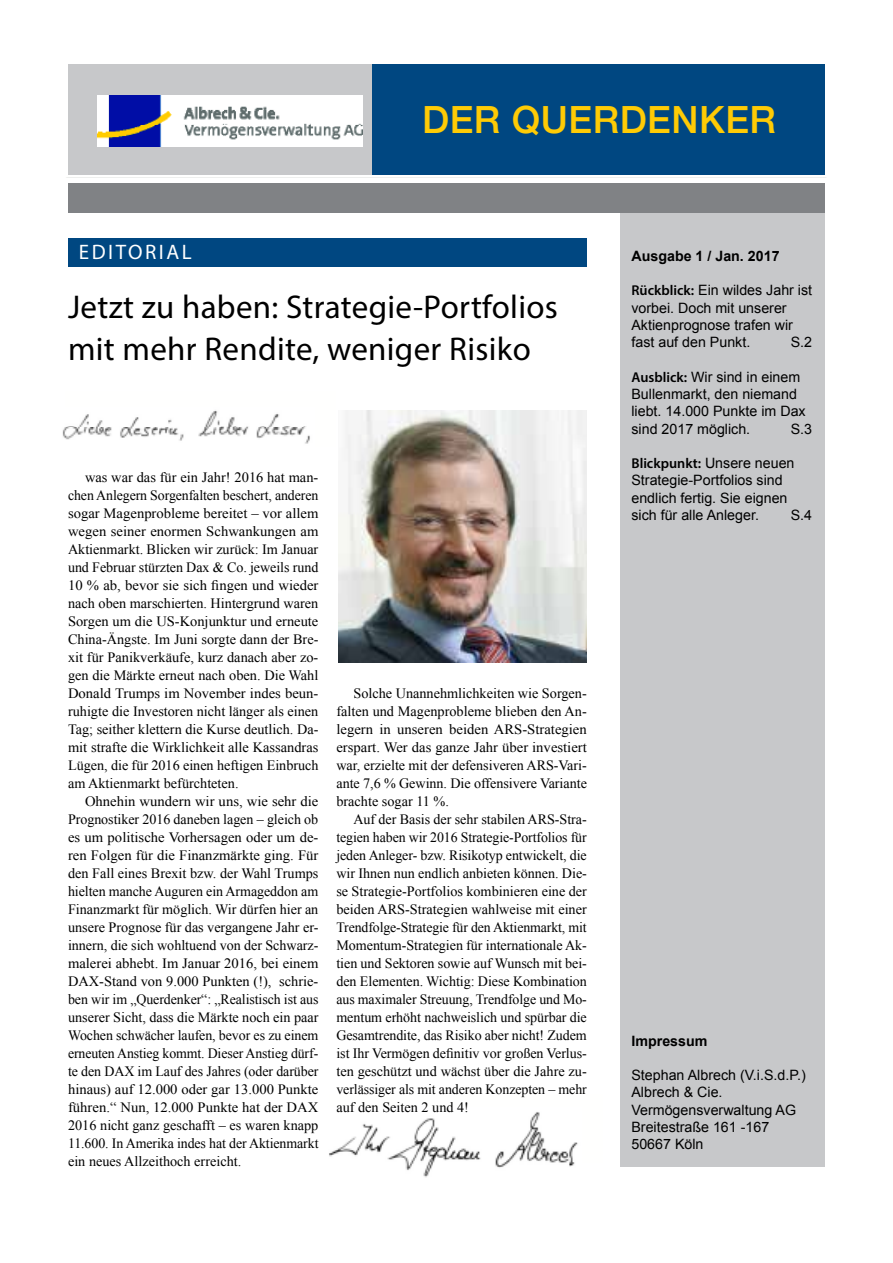
<style>
.page{position:relative;width:893px;height:1263px;background:#fff}
.page>*{position:absolute;margin:0;border:0;box-sizing:border-box;transform-origin:0 0}
.t1{font:500 37.5px "Helvetica Neue";letter-spacing:.015em;color:#ffcb05}
.t2{font:33px/42px "Myriad Pro";letter-spacing:.01em;color:#000}
.t3{font:21px "Myriad Pro";letter-spacing:.12em;color:#fff}
.t4{font:14.25px/18px "Times New Roman";color:#000;text-align:justify}
.t5{font:14.25px/17.2px "Arial";color:#000}
.t6{font:700 14.25px "Arial";color:#000}
.t7{font:600 14.25px "Myriad Pro";color:#000}
.s1{font-family:"Myriad Pro";font-weight:600}
.s2{font-family:"Arial";font-weight:400}
</style>
<div class="page">
<div style="left:68px;top:64px;width:757px;height:110px;background:#c7c8ca"></div>
<div style="left:372px;top:64px;width:453px;height:110px;background:#004781"></div>
<img style="left:98px;top:96px;width:83px;height:51px">
<img style="left:181px;top:96px;width:181px;height:51px">
<svg style="left:329px;top:1112px;width:249px;height:66px"></svg>
<div style="left:621px;top:212px;width:204px;height:954px;background:#c7c8ca"></div>
<div style="left:68px;top:183px;width:757px;height:29px;background:#808285"></div>
<div style="left:68px;top:238px;width:519px;height:28px;background:#004781"></div>
<img style="left:338px;top:410px;width:249px;height:252px">
<h1 class="t1" style="left:422px;top:90px;width:355px">DER QUERDENKER</h1>
<h3 class="t3" style="left:79px;top:239px;width:114px">EDITORIAL</h3>
<h2 class="t2" style="left:68px;top:285px;width:491px">Jetzt zu haben: Strategie-Portfolios mit mehr Rendite, weniger Risiko</h2>
<p class="t4" style="left:68px;top:468px;width:252px;text-indent:17px">was war das für ein Jahr! 2016 hat man&shy;chen Anlegern Sorgenfalten beschert, anderen sogar Magenprobleme bereitet – vor allem wegen seiner enormen Schwankungen am Aktienmarkt. Blicken wir zurück: Im Januar und Februar stürzten Dax &amp; Co. jeweils rund 10 % ab, bevor sie sich fingen und wieder nach oben marschierten. Hintergrund waren Sorgen um die US-Konjunktur und erneute China-Ängste. Im Juni sorgte dann der Bre&shy;xit für Panikverkäufe, kurz danach aber zo&shy;gen die Märkte erneut nach oben. Die Wahl Donald Trumps im November indes beun&shy;ruhigte die Investoren nicht länger als einen Tag; seither klettern die Kurse deutlich. Da&shy;mit strafte die Wirklichkeit alle Kassandras Lügen, die für 2016 einen heftigen Einbruch am Aktienmarkt befürchteten.</p>
<p class="t4" style="left:68px;top:792px;width:252px;text-indent:17px">Ohnehin wundern wir uns, wie sehr die Prognostiker 2016 daneben lagen – gleich ob es um politische Vorhersagen oder um de&shy;ren Folgen für die Finanzmärkte ging. Für den Fall eines Brexit bzw. der Wahl Trumps hielten manche Auguren ein Armageddon am Finanzmarkt für möglich. Wir dürfen hier an unsere Prognose für das vergangene Jahr er&shy;innern, die sich wohltuend von der Schwarz&shy;malerei abhebt. Im Januar 2016, bei einem DAX-Stand von 9.000 Punkten (!), schrie&shy;ben wir im „Querdenker“: „Realistisch ist aus unserer Sicht, dass die Märkte noch ein paar Wochen schwächer laufen, bevor es zu einem erneuten Anstieg kommt. Dieser Anstieg dürf&shy;te den DAX im Lauf des Jahres (oder darüber hinaus) auf 12.000 oder gar 13.000 Punkte führen.“ Nun, 12.000 Punkte hat der DAX 2016 nicht ganz geschafft – es waren knapp 11.600. In Amerika indes hat der Aktienmarkt ein neues Allzeithoch erreicht.</p>
<p class="t4" style="left:336px;top:684px;width:252px;text-indent:17px">Solche Unannehmlichkeiten wie Sorgen&shy;falten und Magenprobleme blieben den An&shy;legern in unseren beiden ARS-Strategien erspart. Wer das ganze Jahr über investiert war, erzielte mit der defensiveren ARS-Vari&shy;ante 7,6 % Gewinn. Die offensivere Variante brachte sogar 11 %.</p>
<p class="t4" style="left:336px;top:810px;width:252px;text-indent:17px">Auf der Basis der sehr stabilen ARS-Stra&shy;tegien haben wir 2016 Strategie-Portfolios für jeden Anleger- bzw. Risikotyp entwickelt, die wir Ihnen nun endlich anbieten können. Die&shy;se Strategie-Portfolios kombinieren eine der beiden ARS-Strategien wahlweise mit einer Trendfolge-Strategie für den Aktienmarkt, mit Momentum-Strategien für internationale Ak&shy;tien und Sektoren sowie auf Wunsch mit bei&shy;den Elementen. Wichtig: Diese Kombination aus maximaler Streuung, Trendfolge und Mo&shy;mentum erhöht nachweislich und spürbar die Gesamtrendite, das Risiko aber nicht! Zudem ist Ihr Vermögen definitiv vor großen Verlus&shy;ten geschützt und wächst über die Jahre zu&shy;verlässiger als mit anderen Konzepten – mehr auf den Seiten 2 und 4!</p>
<p class="t6" style="left:631px;top:246px;width:150px">Ausgabe 1 / Jan. 2017</p>
<p class="t5" style="left:631px;top:282px;width:182px"><span class="s1">Rückblick:</span> Ein wildes Jahr ist vorbei. Doch mit unserer<br>Aktienprognose trafen wir fast auf den Punkt.</p>
<p class="t5" style="left:791px;top:334px;width:23px">S.2</p>
<p class="t5" style="left:631px;top:368px;width:176px"><span class="s1">Ausblick:</span> Wir sind in einem<br>Bullenmarkt, den niemand liebt. 14.000 Punkte im Dax sind 2017 möglich.</p>
<p class="t5" style="left:791px;top:420px;width:23px">S.3</p>
<p class="t7" style="left:631px;top:454px;width:165px">Blickpunkt: <span class="s2">Unsere neuen</span></p>
<p class="t5" style="left:631px;top:472px;width:158px">Strategie-Portfolios sind endlich fertig. Sie eignen sich für alle Anleger.</p>
<p class="t5" style="left:791px;top:506px;width:23px">S.4</p>
<p class="t6" style="left:631px;top:1031px;width:78px">Impressum</p>
<p class="t5" style="left:631px;top:1066px;width:176px">Stephan Albrech (V.i.S.d.P.)<br>Albrech &amp; Cie.<br>Vermögensverwaltung AG<br>Breitestraße 161 -167<br>50667 Köln</p>
</div>
